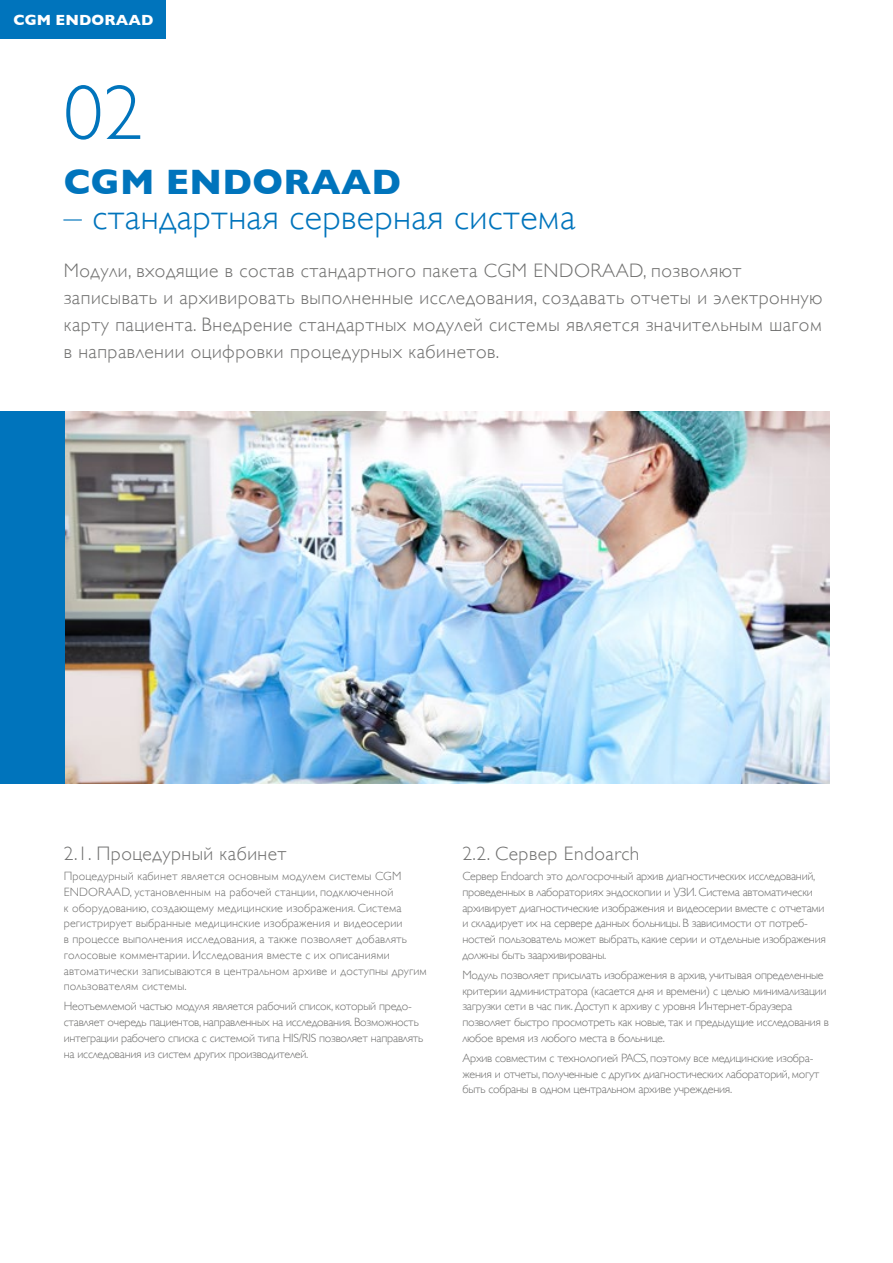
<style>
.page{position:relative;width:893px;height:1263px;background:#fff}
.page>*{position:absolute;margin:0;border:0;box-sizing:border-box;transform-origin:0 0}
.t1{font:300 78px "Gill Sans";color:#0074bc}
.t2{font:300 36px "Gill Sans";letter-spacing:.01em;color:#0074bc}
.t3{font:700 36px "Gill Sans";letter-spacing:.01em;color:#0074bc}
.t4{font:300 19.5px/27px "Gill Sans";letter-spacing:.025em;color:#6f6f6e}
.t5{font:700 15px "Gill Sans";letter-spacing:.01em;color:#fff}
.t6{font:300 12px/15.8px "Gill Sans";letter-spacing:-.02em;color:#6f6f6e}
.t7{font:300 12px/15.8px "Gill Sans";letter-spacing:.01em;color:#6f6f6e}
</style>
<div class="page">
<img style="left:65px;top:411px;width:764px;height:372px">
<div style="left:0;top:411px;width:65px;height:372px;background:#0074bc"></div>
<div style="left:0;top:0;width:166px;height:38px;background:#0074bc"></div>
<p class="t5" style="left:14px;top:8px;width:142px">CGM ENDORAAD</p>
<h1 class="t1" style="left:64px;top:52px;width:80px">02</h1>
<h2 class="t3" style="left:64px;top:154px;width:339px">CGM ENDORAAD</h2>
<h2 class="t2" style="left:64px;top:189px;width:513px">– стандартная серверная система</h2>
<p class="t4" style="left:64px;top:256px;width:760px">Модули, входящие в состав стандартного пакета CGM ENDORAAD, позволяют записывать и архивировать выполненные исследования, создавать отчеты и электронную карту пациента. Внедрение стандартных модулей системы является значительным шагом в направлении оцифровки процедурных кабинетов.</p>
<h3 class="t4" style="left:64px;top:839px;width:224px">2.1. Процедурный кабинет</h3>
<p class="t7" style="left:64px;top:868px;width:365px">Процедурный кабинет является основным модулем системы CGM ENDORAAD, установленным на рабочей станции, подключенной<br>к оборудованию, создающему медицинские изображения. Система регистрирует выбранные медицинские изображения и видеосерии<br>в процессе выполнения исследования, а также позволяет добавлять голосовые комментарии. Исследования вместе с их описаниями автоматически записываются в центральном архиве и доступны другим пользователям системы.</p>
<p class="t6" style="left:64px;top:998px;width:361px">Неотъемлемой частью модуля является рабочий список, который предо&shy;ставляет очередь пациентов, направленных на исследования. Возможность интеграции рабочего списка с системой типа HIS/RIS позволяет направлять на исследования из систем других производителей.</p>
<h3 class="t4" style="left:462px;top:839px;width:179px">2.2. Сервер Endoarch</h3>
<p class="t6" style="left:462px;top:868px;width:365px">Сервер Endoarch это долгосрочный архив диагностических исследований, проведенных в лабораториях эндоскопии и УЗИ. Система автоматически архивирует диагностические изображения и видеосерии вместе с отчетами и складирует их на сервере данных больницы. В зависимости от потреб&shy;ностей пользователь может выбрать, какие серии и отдельные изображения должны быть заархивированы.</p>
<p class="t6" style="left:462px;top:966px;width:368px">Модуль позволяет присылать изображения в архив, учитывая определенные критерии администратора (касается дня и времени) с целью минимализации загрузки сети в час пик. Доступ к архиву с уровня Интернет‑браузера позволяет быстро просмотреть как новые, так и предыдущие исследования в любое время из любого места в больнице.</p>
<p class="t6" style="left:462px;top:1049px;width:358px">Архив совместим с технологией PACS, поэтому все медицинские изобра&shy;жения и отчеты, полученные с других диагностических лабораторий, могут быть собраны в одном центральном архиве учреждения.</p>
</div>
